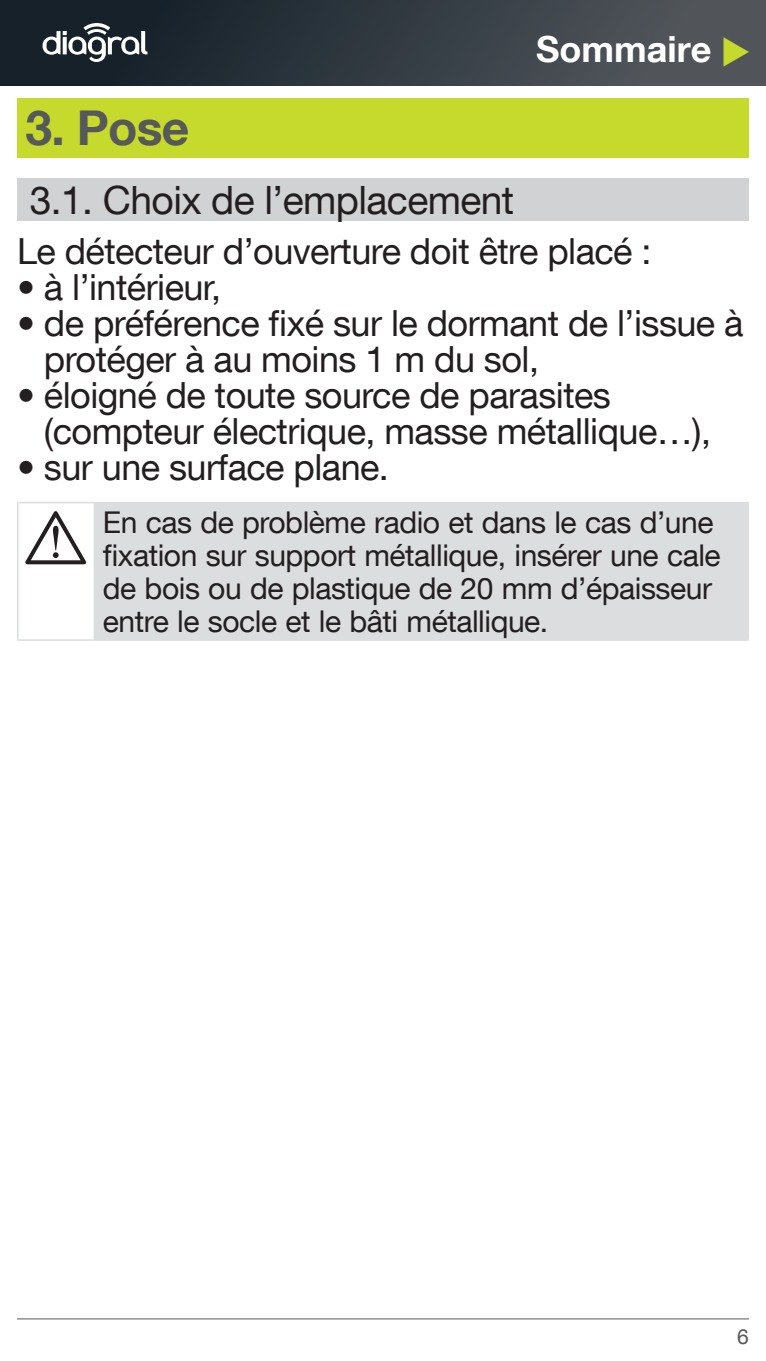
<style>
.page{position:relative;width:766px;height:1361px;background:#fff}
.page>*{position:absolute;margin:0;border:0;box-sizing:border-box;transform-origin:0 0}
.t1{font:700 48px "Helvetica Neue LT Com";color:#57585a}
.t2{font:39px "Helvetica Neue LT Com";letter-spacing:-.015em;color:#231f20}
.t3{font:36px/36px "Helvetica Neue LT Com";letter-spacing:-.015em;color:#231f20}
.t4{font:700 36px "Helvetica Neue LT Com";color:#fff}
.t5{font:30px/33px "Helvetica Neue LT Com";letter-spacing:-.015em;color:#231f20}
.t6{font:21px "Helvetica Neue LT Com";color:#57585a}
</style>
<div class="page">
<div style="left:0;top:0;width:765px;height:85px;background:linear-gradient(to right,#0d1a23,#565a5f)"></div>
<svg style="left:43px;top:23px;width:104px;height:39px"></svg>
<hr style="left:17px;top:1318px;width:731px;height:1px;background:#57585a">
<div style="left:17px;top:98px;width:731px;height:59px;background:#c6d92d"></div>
<div style="left:17px;top:179px;width:731px;height:42px;background:#d1d2d4"></div>
<div style="left:94px;top:502px;width:654px;height:138px;background:#dcdddf"></div>
<hr style="left:17px;top:502px;width:77px;height:1px;background:#dcdddf">
<hr style="left:17px;top:503px;width:2px;height:136px;background:#dcdddf">
<hr style="left:17px;top:639px;width:77px;height:2px;background:#dcdddf">
<hr style="left:94px;top:639px;width:654px;height:2px;background:#dcdddf">
<svg style="left:25px;top:511px;width:61px;height:53px"></svg>
<svg style="left:723px;top:37px;width:25px;height:29px"></svg>
<p class="t4" style="left:536px;top:27px;width:177px">Sommaire</p>
<h1 class="t1" style="left:26px;top:97px;width:165px">3. Pose</h1>
<p class="t2" style="left:30px;top:176px;width:486px">3.1. Choix de l’emplacement</p>
<p class="t3" style="left:17px;top:232px;width:636px">Le détecteur d’ouverture doit être placé :</p>
<p class="t3" style="left:17px;top:268px;width:205px">• à l’intérieur,</p>
<p class="t3" style="left:44px;top:304px;width:701px;text-indent:-27px">• de préférence fixé sur le dormant de l’issue à protéger à au moins 1 m du sol,</p>
<p class="t3" style="left:44px;top:376px;width:668px;text-indent:-27px">• éloigné de toute source de parasites (compteur électrique, masse métallique…),</p>
<p class="t3" style="left:17px;top:448px;width:373px">• sur une surface plane.</p>
<p class="t5" style="left:103px;top:505px;width:619px">En cas de problème radio et dans le cas d’une fixation sur support métallique, insérer une cale de bois ou de plastique de 20 mm d’épaisseur entre le socle et le bâti métallique.</p>
<p class="t6" style="left:737px;top:1323px;width:13px">6</p>
</div>
